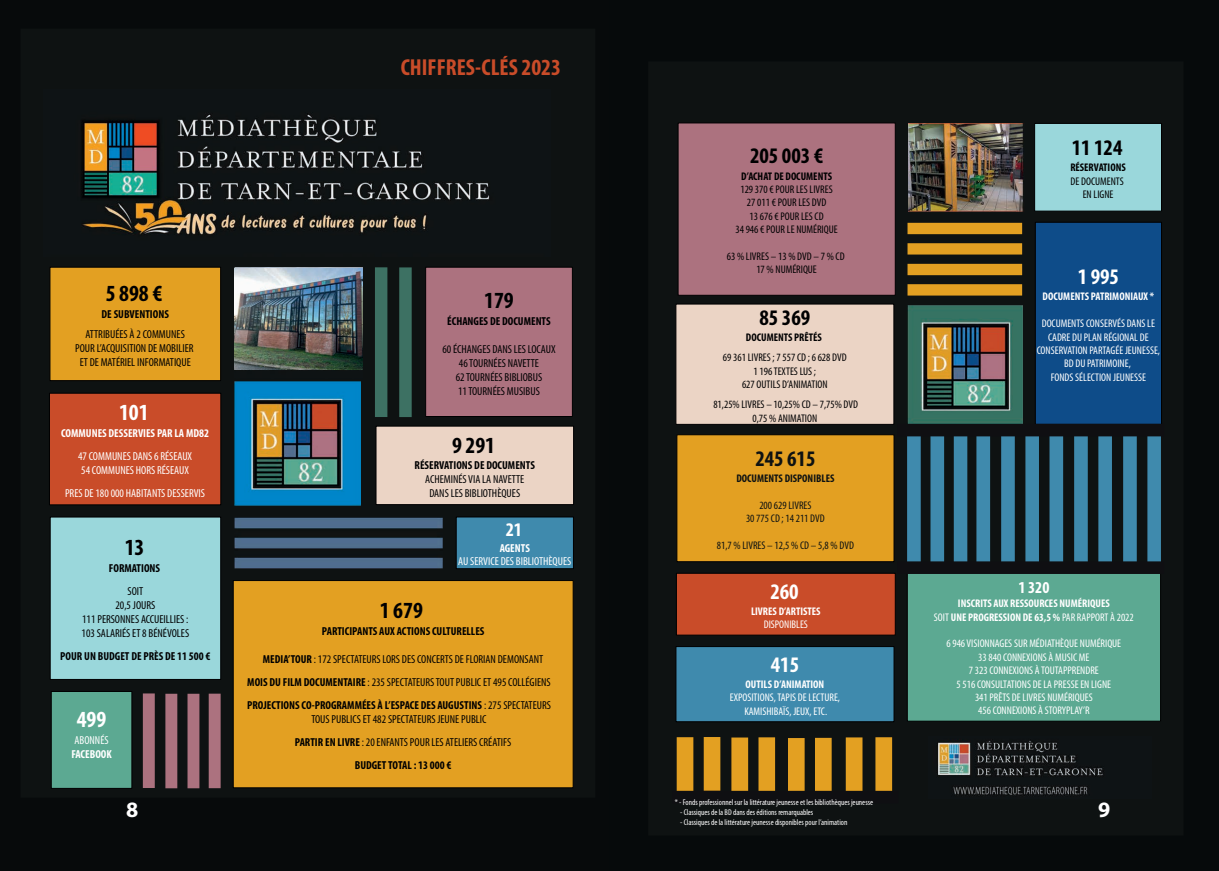
<style>
.page{position:relative;width:1219px;height:871px;background:#fff}
.page>*{position:absolute;margin:0;border:0;box-sizing:border-box;transform-origin:0 0}
.t1{font:700 condensed 23.2px "Myriad Pro";color:#000001}
.t2{font:700 condensed 23.2px "Myriad Pro";color:#c94c29}
.t3{font:700 condensed 23.2px "Myriad Pro";color:#fff}
.t4{font:700 condensed 22.3px "Myriad Pro";color:#000001}
.t5{font:700 condensed 22.3px "Myriad Pro";color:#fff}
.t6{font:700 condensed 22.3px "Myriad Pro";color:#0e1212}
.t7{font:700 22px "Myriad Pro";color:#fff}
.t8{font:700 condensed 19.3px "Myriad Pro";color:#fff}
.t9{font:700 condensed 16.7px "Myriad Pro";color:#fff}
.t10{font:condensed 11.6px/13.9px "Myriad Pro";color:#000001;text-align:center}
.t11{font:700 condensed 11.6px "Myriad Pro";color:#000001}
.t12{font:condensed 11.6px/13.9px "Myriad Pro";color:#fff}
.t13{font:700 condensed 11.6px "Myriad Pro";color:#fff}
.t14{font:condensed 11.1px/13.4px "Myriad Pro";color:#fff;text-align:center}
.t15{font:condensed 11.1px/13.4px "Myriad Pro";color:#000001;text-align:center}
.t16{font:700 condensed 11.1px/13.4px "Myriad Pro";color:#fff;text-align:center}
.t17{font:condensed 11.1px/13.4px "Myriad Pro";color:#0e1212;text-align:center}
.t18{font:700 condensed 11.1px "Myriad Pro";color:#000001}
.t19{font:700 condensed 11.1px "Myriad Pro";color:#0e1212}
.t20{font:condensed 8.3px "Myriad Pro";color:#fff}
.s1{font-weight:700}
.s2{font-weight:400}
</style>
<div class="page">
<div style="left:0;top:1px;width:609px;height:869px;background:#0e1212"></div>
<div style="left:50px;top:517px;width:171px;height:162px;background:#9ad7db"></div>
<div style="left:426px;top:267px;width:146px;height:149px;background:#ac727f"></div>
<div style="left:376px;top:426px;width:197px;height:78px;background:#ebd4c5"></div>
<div style="left:50px;top:393px;width:171px;height:112px;background:#c94c29"></div>
<div style="left:456px;top:517px;width:117px;height:52px;background:#3f8aad"></div>
<div style="left:233px;top:581px;width:340px;height:207px;background:#e3a022"></div>
<img style="left:79px;top:112px;width:411px;height:124px">
<img style="left:234px;top:268px;width:128px;height:103px">
<div style="left:50px;top:267px;width:171px;height:114px;background:#e3a022"></div>
<img style="left:234px;top:381px;width:127px;height:124px">
<div style="left:51px;top:692px;width:81px;height:96px;background:#5ca992"></div>
<img style="left:234px;top:517px;width:209px;height:51px">
<div style="left:375px;top:267px;width:12px;height:150px;background:#3d7163"></div>
<svg style="left:399px;top:267px;width:13px;height:150px;background:#3a6c5f"></svg>
<svg style="left:143px;top:693px;width:12px;height:94px"></svg>
<svg style="left:165px;top:693px;width:12px;height:95px"></svg>
<svg style="left:188px;top:693px;width:11px;height:95px"></svg>
<svg style="left:209px;top:693px;width:12px;height:95px"></svg>
<div style="left:609px;top:1px;width:610px;height:869px;background:#060a0b"></div>
<img style="left:933px;top:738px;width:172px;height:59px">
<svg style="left:676px;top:123px;width:485px;height:599px"></svg>
<svg style="left:676px;top:737px;width:217px;height:54px"></svg>
<img style="left:234px;top:269px;width:128px;height:100px">
<h1 class="t2" style="left:401px;top:52px;width:162px">CHIFFRES-CLÉS 2023</h1>
<h1 class="t1" style="left:106px;top:278px;width:58px">5 898 €</h1>
<p class="t11" style="left:102px;top:306px;width:69px">DE SUBVENTIONS</p>
<p class="t10" style="left:75px;top:327px;width:120px">ATTRIBUÉES À 2 COMMUNES<br>POUR L’ACQUISITION DE MOBILIER<br>ET DE MATÉRIEL INFORMATIQUE</p>
<h1 class="t3" style="left:119px;top:397px;width:31px">101</h1>
<p class="t13" style="left:61px;top:425px;width:149px">COMMUNES DESSERVIES PAR LA MD82</p>
<p class="t12" style="left:78px;top:449px;width:116px">47 COMMUNES DANS 6 RÉSEAUX<br>54 COMMUNES HORS RÉSEAUX</p>
<p class="t12" style="left:65px;top:486px;width:142px">PRES DE 180 000 HABITANTS DESSERVIS</p>
<h1 class="t1" style="left:125px;top:533px;width:21px">13</h1>
<p class="t11" style="left:109px;top:561px;width:53px">FORMATIONS</p>
<p class="t10" style="left:82px;top:584px;width:109px">SOIT<br>20,5 JOURS<br>111 PERSONNES ACCUEILLIES :<br>103 SALARIÉS ET 8 BÉNÉVOLES</p>
<p class="t11" style="left:60px;top:649px;width:152px">POUR UN BUDGET DE PRÈS DE 11 500 €</p>
<h1 class="t3" style="left:77px;top:704px;width:31px">499</h1>
<p class="t12" style="left:75px;top:732px;width:36px">ABONNÉS</p>
<p class="t13" style="left:71px;top:746px;width:42px">FACEBOOK</p>
<h1 class="t1" style="left:484px;top:286px;width:31px">179</h1>
<p class="t11" style="left:447px;top:314px;width:105px">ÉCHANGES DE DOCUMENTS</p>
<p class="t10" style="left:442px;top:342px;width:115px">60 ÉCHANGES DANS LES LOCAUX<br>46 TOURNÉES NAVETTE<br>62 TOURNÉES BIBLIOBUS<br>11 TOURNÉES MUSIBUS</p>
<h1 class="t1" style="left:452px;top:430px;width:45px">9 291</h1>
<p class="t11" style="left:415px;top:458px;width:122px">RÉSERVATIONS DE DOCUMENTS</p>
<p class="t10" style="left:425px;top:472px;width:101px">ACHEMINÉS VIA LA NAVETTE<br>DANS LES BIBLIOTHÈQUES</p>
<h3 class="t8" style="left:506px;top:517px;width:18px">21</h3>
<p class="t13" style="left:500px;top:540px;width:32px">AGENTS</p>
<p class="t12" style="left:458px;top:554px;width:115px">AU SERVICE DES BIBLIOTHÈQUES</p>
<h1 class="t1" style="left:380px;top:595px;width:45px">1 679</h1>
<p class="t11" style="left:322px;top:623px;width:164px">PARTICIPANTS AUX ACTIONS CULTURELLES</p>
<p class="t10" style="left:247px;top:647px;width:305px;line-height:23.2px;text-align:left;text-indent:16px"><span class="s1">MEDIA’TOUR</span> : 172 SPECTATEURS LORS DES CONCERTS DE FLORIAN DEMONSANT<br><span class="s1">MOIS DU FILM DOCUMENTAIRE</span> : 235 SPECTATEURS TOUT PUBLIC ET 495 COLLÉGIENS<br><span class="s1">PROJECTIONS CO-PROGRAMMÉES À L’ESPACE DES AUGUSTINS</span> : 275 SPECTATEURS</p>
<p class="t10" style="left:311px;top:711px;width:177px">TOUS PUBLICS ET 482 SPECTATEURS JEUNE PUBLIC</p>
<p class="t10" style="left:295px;top:735px;width:218px"><span class="s1">PARTIR EN LIVRE</span> : 20 ENFANTS POUR LES ATELIERS CRÉATIFS</p>
<p class="t11" style="left:355px;top:758px;width:98px">BUDGET TOTAL : 13 000 €</p>
<h2 class="t4" style="left:750px;top:142px;width:75px">205 003 €</h2>
<p class="t18" style="left:741px;top:169px;width:92px">D’ACHAT DE DOCUMENTS</p>
<p class="t15" style="left:735px;top:182px;width:104px">129 370 € POUR LES LIVRES<br>27 011 € POUR LES DVD<br>13 676 € POUR LES CD<br>34 946 € POUR LE NUMÉRIQUE</p>
<p class="t15" style="left:727px;top:249px;width:119px">63 % LIVRES – 13 % DVD – 7 % CD<br>17 % NUMÉRIQUE</p>
<h2 class="t4" style="left:759px;top:304px;width:52px">85 369</h2>
<p class="t18" style="left:746px;top:330px;width:77px">DOCUMENTS PRÊTÉS</p>
<p class="t15" style="left:723px;top:351px;width:125px">69 361 LIVRES ; 7 557 CD ; 6 628 DVD<br>1 196 TEXTES LUS ;<br>627 OUTILS D’ANIMATION</p>
<p class="t15" style="left:713px;top:397px;width:146px">81,25% LIVRES – 10,25% CD – 7,75% DVD<br>0,75 % ANIMATION</p>
<h2 class="t6" style="left:755px;top:444px;width:62px">245 615</h2>
<p class="t19" style="left:736px;top:471px;width:99px">DOCUMENTS DISPONIBLES</p>
<p class="t17" style="left:746px;top:498px;width:80px">200 629 LIVRES<br>30 775 CD ; 14 211 DVD</p>
<p class="t17" style="left:717px;top:538px;width:139px">81,7 % LIVRES – 12,5 % CD – 5,8 % DVD</p>
<h2 class="t5" style="left:770px;top:577px;width:30px">260</h2>
<p class="t16" style="left:751px;top:604px;width:71px">LIVRES D’ARTISTES</p>
<p class="t14" style="left:764px;top:617px;width:46px">DISPONIBLES</p>
<h2 class="t5" style="left:771px;top:650px;width:30px">415</h2>
<p class="t16" style="left:746px;top:677px;width:80px">OUTILS D’ANIMATION</p>
<p class="t14" style="left:730px;top:690px;width:112px">EXPOSITIONS, TAPIS DE LECTURE,<br>KAMISHIBAÏS, JEUX, ETC.</p>
<h2 class="t4" style="left:1072px;top:133px;width:52px">11 124</h2>
<p class="t18" style="left:1070px;top:160px;width:57px">RÉSERVATIONS</p>
<p class="t15" style="left:1071px;top:174px;width:55px">DE DOCUMENTS<br>EN LIGNE</p>
<h2 class="t5" style="left:1078px;top:263px;width:43px">1 995</h2>
<p class="t16" style="left:1043px;top:290px;width:113px">DOCUMENTS PATRIMONIAUX *</p>
<p class="t14" style="left:1037px;top:316px;width:125px">DOCUMENTS CONSERVÉS DANS LE<br>CADRE DU PLAN RÉGIONAL DE<br>CONSERVATION PARTAGÉE JEUNESSE,<br>BD DU PATRIMOINE,<br>FONDS SÉLECTION JEUNESSE</p>
<h3 class="t9" style="left:1018px;top:576px;width:32px">1 320</h3>
<p class="t16" style="left:934px;top:596px;width:201px">INSCRITS AUX RESSOURCES NUMÉRIQUES<br><span class="s2">SOIT</span> UNE PROGRESSION DE 63,5 % <span class="s2">PAR RAPPORT À 2022</span></p>
<p class="t14" style="left:946px;top:636px;width:176px">6 946 VISIONNAGES SUR MÉDIATHÈQUE NUMÉRIQUE 33 840 CONNEXIONS À MUSIC ME<br>7 323 CONNEXIONS À TOUTAPPRENDRE<br>5 516 CONSULTATIONS DE LA PRESSE EN LIGNE<br>341 PRÊTS DE LIVRES NUMÉRIQUES<br>456 CONNEXIONS À STORYPLAY’R</p>
<p class="t20" style="left:675px;top:796px;width:200px">* - Fonds professionnel sur la littérature jeunesse et les bibliothèques jeunesse</p>
<p class="t20" style="left:680px;top:806px;width:135px">- Classiques de la BD dans des éditions remarquables</p>
<p class="t20" style="left:680px;top:816px;width:169px">- Classiques de la littérature jeunesse disponibles pour l’animation</p>
<h3 class="t7" style="left:126px;top:795px;width:14px">8</h3>
<h3 class="t7" style="left:1098px;top:795px;width:14px">9</h3>
</div>
